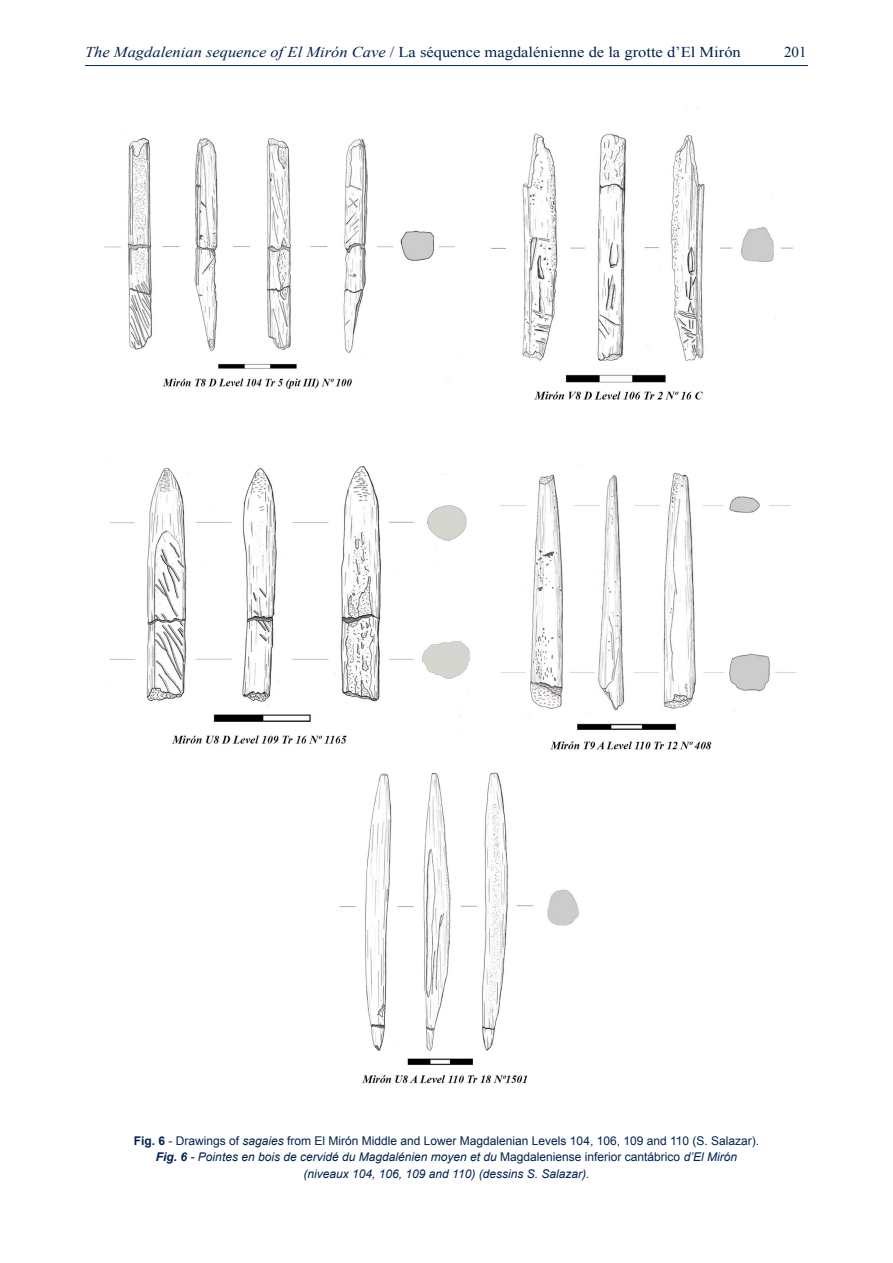
<style>
.page{position:relative;width:893px;height:1263px;background:#fff}
.page>*{position:absolute;margin:0;border:0;box-sizing:border-box;transform-origin:0 0}
.t1{font:15px "Times New Roman";color:#00214f;scale:1.1 1}
.t2{font:15px "Times New Roman";color:#00214f}
.Figures{font:italic 12px/16.5px "Arial";color:#00214f;text-align:center}
.Figures-2{font:12px "Arial";color:#00214f}
.s1{font-style:italic}
.s2{font-weight:700}
.s3{font-style:normal}
</style>
<div class="page">
<hr style="left:85px;top:65px;width:723px;height:1px;background:#00214f">
<img style="left:104px;top:108px;width:692px;height:976px">
<p class="t1" style="left:85px;top:42px;width:598px"><span class="s1">The Magdalenian sequence of El Mirón Cave</span> / La séquence magdalénienne de la grotte d’El Mirón</p>
<p class="t2" style="left:784px;top:42px;width:24px">201</p>
<p class="Figures-2" style="left:134px;top:1133px;width:627px"><span class="s2">Fig. 6</span> - Drawings of <span class="s1">sagaies</span> from El Mirón Middle and Lower Magdalenian Levels 104, 106, 109 and 110 (S. Salazar).</p>
<p class="Figures" style="left:156px;top:1149px;width:582px"><span class="s2">Fig. 6</span> - Pointes en bois de cervidé du Magdalénien moyen et du <span class="s3">Magdaleniense inferior cantábrico</span> d’El Mirón (niveaux 104, 106, 109 and 110) (dessins S. Salazar).</p>
</div>
